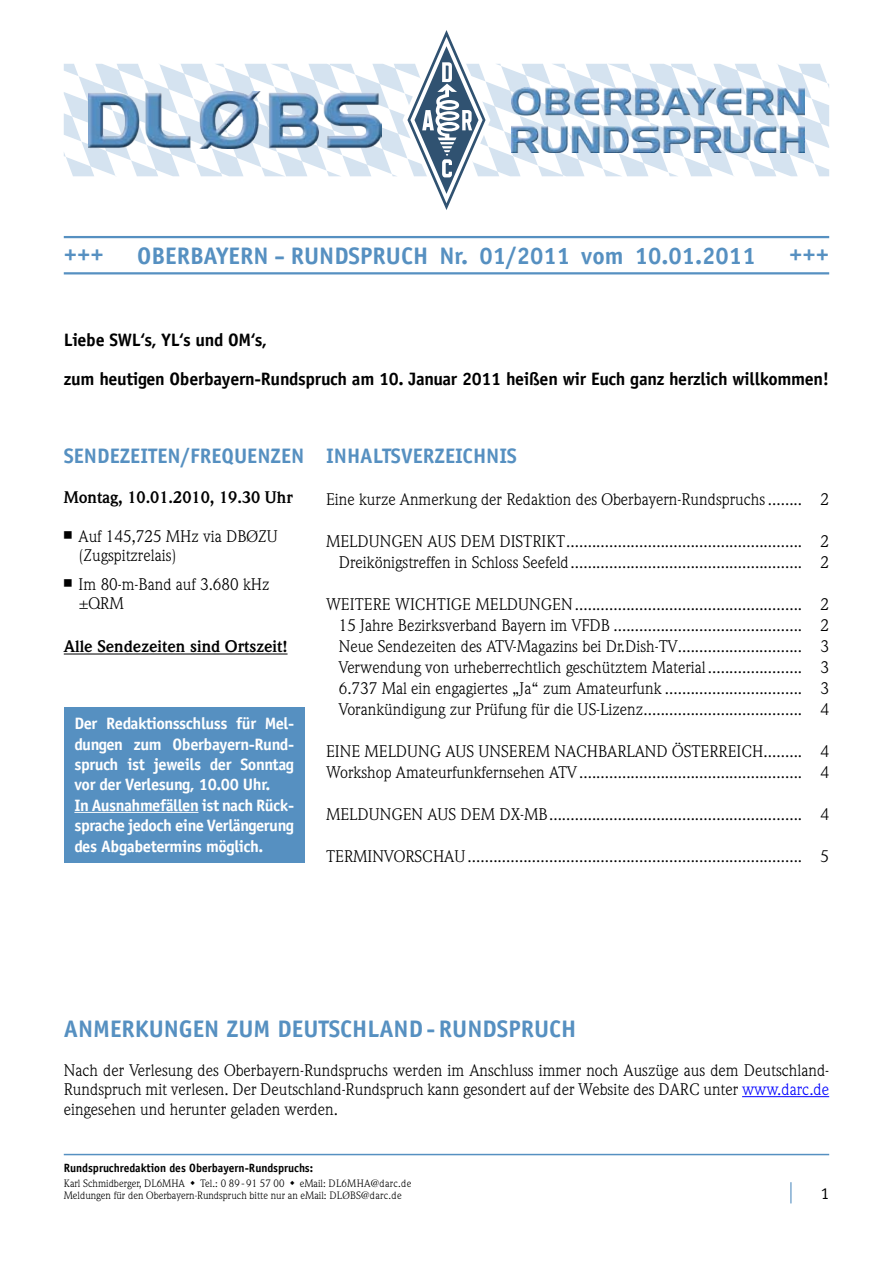
<style>
.page{position:relative;width:893px;height:1263px;background:#fff}
.page>*{position:absolute;margin:0;border:0;box-sizing:border-box;transform-origin:0 0}
.t1{font:700 24px "Officina Sans LT";color:#5690c1}
.t2{font:700 21px "Officina Sans LT";color:#5690c1}
.t3{font:700 18px/39px "Officina Sans LT";letter-spacing:-.015em;color:#000}
.t4{font:16.5px/21px "Weidemann LT";color:#000}
.t5{font:700 16.5px/20.4px "Officina Sans LT";letter-spacing:-.025em;color:#fff}
.t6{font:700 16.5px "Weidemann LT";color:#000}
.t7{font:700 12px "Officina Sans LT";color:#000;scale:.95 1}
.t8{font:10.5px/12.6px "Weidemann LT";color:#000}
.s1{font-family:"Universal Newswith Comm Pi";font-size:15px}
.s2{color:#00f}
</style>
<div class="page">
<hr style="left:64px;top:1154px;width:765px;height:1px;background:#5690c1">
<svg style="left:790px;top:1182px;width:1px;height:21px"></svg>
<svg style="left:64px;top:30px;width:765px;height:180px"></svg>
<img style="left:89px;top:92px;width:292px;height:56px">
<img style="left:512px;top:88px;width:292px;height:64px">
<hr style="left:64px;top:236px;width:765px;height:2px;background:#5690c1">
<hr style="left:64px;top:272px;width:765px;height:2px;background:#5690c1">
<hr style="left:64px;top:654px;width:224px;height:1px;background:#000">
<hr style="left:742px;top:1096px;width:87px;height:1px;background:#00f">
<div style="left:64px;top:707px;width:241px;height:155px;background:#5690c1"></div>
<hr style="left:74px;top:812px;width:124px;height:1px;background:#fff">
<h1 class="t1" style="left:64px;top:238px;width:42px">+++</h1>
<h1 class="t1" style="left:137px;top:241px;width:620px">OBERBAYERN - RUNDSPRUCH Nr. 01/2011 vom 10.01.2011</h1>
<h1 class="t1" style="left:789px;top:238px;width:42px">+++</h1>
<p class="t3" style="left:64px;top:320px;width:767px">Liebe SWL‘s, YL‘s und OM‘s,<br>zum heutigen Oberbayern-Rundspruch am 10. Januar 2011 heißen wir Euch ganz herzlich willkommen!</p>
<p class="t2" style="left:64px;top:443px;width:242px">SENDEZEITEN/FREQUENZEN</p>
<p class="t6" style="left:64px;top:487px;width:230px">Montag, 10.01.2010, 19.30 Uhr</p>
<p class="t4" style="left:79px;top:526px;width:201px;line-height:19.5px;text-indent:-15px"><span class="s1">n</span> Auf 145,725 MHz via DBØZU (Zugspitzrelais)</p>
<p class="t4" style="left:79px;top:574px;width:192px;line-height:19.5px;text-indent:-15px"><span class="s1">n</span> Im 80-m-Band auf 3.680 kHz ±QRM</p>
<p class="t6" style="left:64px;top:637px;width:225px">Alle Sendezeiten sind Ortszeit!</p>
<p class="t5" style="left:74px;top:713px;width:221px">Der Redaktionsschluss für Mel&shy;dungen zum Oberbayern-Rund&shy;spruch ist jeweils der Sonntag vor der Verlesung, 10.00 Uhr.<br>In Ausnahmefällen ist nach Rück&shy;sprache jedoch eine Verlängerung des Abgabetermins möglich.</p>
<p class="t2" style="left:326px;top:443px;width:20px">Inhalts</p>
<p class="t2" style="left:401px;top:443px;width:23px">verzeichnis</p>
<p class="t4" style="left:326px;top:489px;width:505px">Eine kurze Anmerkung der Redaktion des Oberbayern-Rundspruchs ........ 2</p>
<p class="t4" style="left:326px;top:531px;width:505px;text-align:right">MELDUNGEN AUS DEM DISTRIKT....................................................... 2<br>Dreikönigstreffen in Schloss Seefeld...................................................... 2</p>
<p class="t4" style="left:339px;top:594px;width:492px;text-align:justify;text-indent:-13px">WEITERE WICHTIGE MELDUNGEN..................................................... 2<br>15 Jahre Bezirksverband Bayern im VFDB ............................................ 2<br>Neue Sendezeiten des ATV-Magazins bei Dr.Dish-TV............................. 3<br>Verwendung von urheberrechtlich geschütztem Material...................... 3<br>6.737 Mal ein engagiertes „Ja“ zum Amateurfunk ................................ 3<br>Vorankündigung zur Prüfung für die US-Lizenz..................................... 4</p>
<p class="t4" style="left:326px;top:741px;width:505px">EINE MELDUNG AUS UNSEREM NACHBARLAND ÖSTERREICH......... 4<br>Workshop Amateurfunkfernsehen ATV.................................................... 4</p>
<p class="t4" style="left:326px;top:804px;width:505px">MELDUNGEN AUS DEM DX-MB........................................................... 4</p>
<p class="t4" style="left:326px;top:846px;width:505px">TERMINVORSCHAU.............................................................................. 5</p>
<h1 class="t1" style="left:64px;top:1013px;width:29px">Anmer</h1>
<h1 class="t1" style="left:135px;top:1013px;width:107px">kungen zum</h1>
<h1 class="t1" style="left:278px;top:1013px;width:29px">Deutschland</h1>
<h1 class="t1" style="left:427px;top:1013px;width:41px">-Rundspruch</h1>
<p class="t4" style="left:64px;top:1060px;width:767px;line-height:19.5px;text-align:justify">Nach der Verlesung des Oberbayern-Rundspruchs werden im Anschluss immer noch Auszüge aus dem Deutschland-Rundspruch mit verlesen. Der Deutschland-Rundspruch kann gesondert auf der Website des DARC unter <span class="s2">www.darc.de </span>eingesehen und herunter geladen werden.</p>
<p class="t7" style="left:64px;top:1160px;width:264px">Rundspruchredaktion des Oberbayern-Rundspruchs:</p>
<p class="t8" style="left:64px;top:1177px;width:349px">Karl Schmidberger, DL6MHA ◆ Tel.: 0 89-91 57 00 ◆ eMail: DL6MHA@darc.de<br>Meldungen für den Oberbayern-Rundspruch bitte nur an eMail: DLØBS@darc.de</p>
</div>
